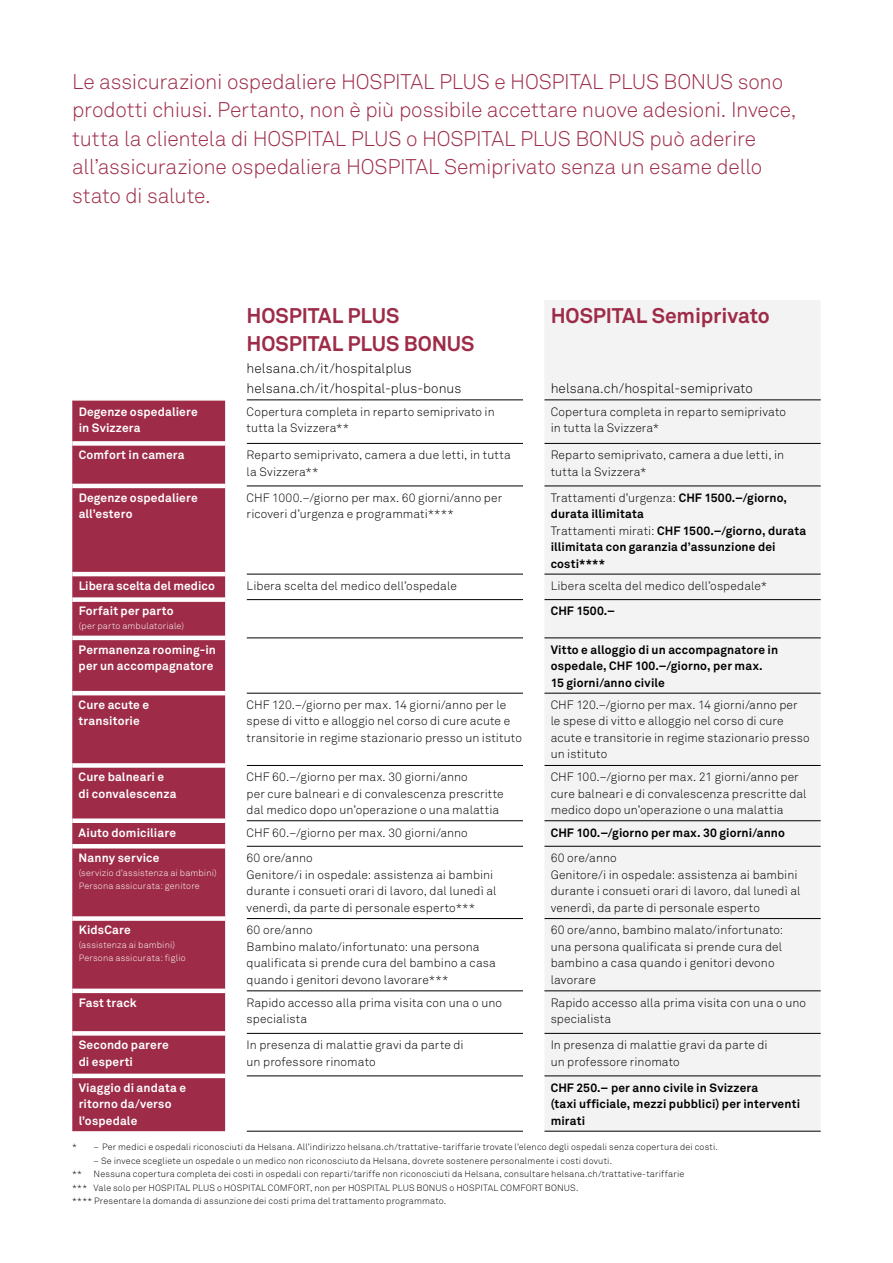
<style>
.page{position:relative;width:893px;height:1263px;background:#fff}
.page>*{position:absolute;margin:0;border:0;box-sizing:border-box;transform-origin:0 0}
.t1{font:300 21px/28.5px "Akkurat Helsana";letter-spacing:-.01em;color:#9e2c48}
.t2{font:700 21px/28.5px "Akkurat Helsana";letter-spacing:-.005em;color:#9e2c48}
.t3{font:300 13.5px/20.7px "Akkurat Helsana";letter-spacing:.005em;color:#000}
.t4{font:300 12px/16.5px "Akkurat Helsana";letter-spacing:.01em;color:#000}
.t5{font:700 12px/16.5px "Akkurat Helsana";letter-spacing:.01em;color:#000}
.t6{font:700 12px/16.5px "Akkurat Helsana";letter-spacing:.015em;color:#fff}
.t7{font:300 9px/13.5px "Akkurat Helsana";letter-spacing:.02em;color:#000}
.t8{font:300 9px/13.5px "Akkurat Helsana";letter-spacing:.02em;color:#fff}
.s1{font-weight:300}
</style>
<div class="page">
<div style="left:544px;top:300px;width:277px;height:831px;background:#f3f3f3"></div>
<div style="left:72px;top:401px;width:153px;height:730px;background:#9e2c48"></div>
<svg style="left:247px;top:485px;width:276px;height:646px"></svg>
<hr style="left:247px;top:400px;width:276px;height:1px;background:#000">
<hr style="left:247px;top:443px;width:276px;height:1px;background:#000">
<hr style="left:247px;top:486px;width:276px;height:1px;background:#000">
<hr style="left:247px;top:574px;width:276px;height:1px;background:#000">
<hr style="left:247px;top:599px;width:276px;height:1px;background:#000">
<hr style="left:247px;top:638px;width:276px;height:1px;background:#000">
<hr style="left:247px;top:693px;width:276px;height:1px;background:#000">
<hr style="left:247px;top:765px;width:276px;height:1px;background:#000">
<hr style="left:247px;top:820px;width:276px;height:1px;background:#000">
<hr style="left:247px;top:846px;width:276px;height:1px;background:#000">
<hr style="left:247px;top:918px;width:276px;height:1px;background:#000">
<hr style="left:247px;top:990px;width:276px;height:1px;background:#000">
<hr style="left:247px;top:1033px;width:276px;height:1px;background:#000">
<hr style="left:247px;top:1076px;width:276px;height:1px;background:#000">
<hr style="left:247px;top:1131px;width:276px;height:1px;background:#000">
<hr style="left:544px;top:400px;width:277px;height:1px;background:#000">
<hr style="left:544px;top:443px;width:277px;height:1px;background:#000">
<hr style="left:544px;top:486px;width:277px;height:1px;background:#000">
<hr style="left:544px;top:574px;width:277px;height:1px;background:#000">
<hr style="left:544px;top:599px;width:277px;height:1px;background:#000">
<hr style="left:544px;top:638px;width:277px;height:1px;background:#000">
<hr style="left:544px;top:693px;width:277px;height:1px;background:#000">
<hr style="left:544px;top:765px;width:277px;height:1px;background:#000">
<hr style="left:544px;top:820px;width:277px;height:1px;background:#000">
<hr style="left:544px;top:846px;width:277px;height:1px;background:#000">
<hr style="left:544px;top:918px;width:277px;height:1px;background:#000">
<hr style="left:544px;top:990px;width:277px;height:1px;background:#000">
<hr style="left:544px;top:1033px;width:277px;height:1px;background:#000">
<hr style="left:544px;top:1076px;width:277px;height:1px;background:#000">
<hr style="left:544px;top:1131px;width:277px;height:1px;background:#000">
<svg style="left:225px;top:443px;width:22px;height:687px"></svg>
<hr style="left:225px;top:1032px;width:22px;height:2px;background:#fff">
<hr style="left:225px;top:1075px;width:22px;height:2px;background:#fff">
<svg style="left:72px;top:1031px;width:153px;height:4px"></svg>
<hr style="left:72px;top:1074px;width:153px;height:4px;background:#fff">
<div style="left:72px;top:441px;width:153px;height:5px;background:#fff"></div>
<hr style="left:72px;top:484px;width:153px;height:4px;background:#fff">
<hr style="left:72px;top:572px;width:153px;height:4px;background:#fff">
<div style="left:72px;top:597px;width:153px;height:5px;background:#fff"></div>
<hr style="left:72px;top:636px;width:153px;height:4px;background:#fff">
<hr style="left:72px;top:691px;width:153px;height:4px;background:#fff">
<div style="left:72px;top:763px;width:153px;height:5px;background:#fff"></div>
<div style="left:72px;top:818px;width:153px;height:5px;background:#fff"></div>
<hr style="left:72px;top:844px;width:153px;height:4px;background:#fff">
<div style="left:72px;top:916px;width:153px;height:5px;background:#fff"></div>
<div style="left:72px;top:988px;width:153px;height:5px;background:#fff"></div>
<p class="t1" style="left:72px;top:67px;width:726px">Le assicurazioni ospedaliere HOSPITAL PLUS e HOSPITAL PLUS BONUS sono prodotti chiusi. Pertanto, non è più possibile accettare nuove adesioni. Invece, tutta la clientela di HOSPITAL PLUS o HOSPITAL PLUS BONUS può aderire all’assicurazione ospedaliera HOSPITAL Semiprivato senza un esame dello stato di salute.</p>
<h1 class="t2" style="left:247px;top:301px;width:229px">HOSPITAL PLUS<br>HOSPITAL PLUS BONUS</h1>
<p class="t3" style="left:247px;top:358px;width:216px">helsana.ch/it/hospitalplus helsana.ch/it/hospital-plus-bonus</p>
<h1 class="t2" style="left:551px;top:301px;width:221px">HOSPITAL Semiprivato</h1>
<p class="t3" style="left:551px;top:378px;width:204px">helsana.ch/hospital-semiprivato</p>
<p class="t6" style="left:79px;top:403px;width:121px">Degenze ospedaliere in Svizzera</p>
<p class="t4" style="left:247px;top:403px;width:250px">Copertura completa in reparto semiprivato in tutta la Svizzera**</p>
<p class="t4" style="left:551px;top:403px;width:237px">Copertura completa in reparto semiprivato in tutta la Svizzera*</p>
<p class="t6" style="left:79px;top:447px;width:107px">Comfort in camera</p>
<p class="t4" style="left:247px;top:447px;width:266px">Reparto semiprivato, camera a due letti, in tutta la Svizzera**</p>
<p class="t4" style="left:551px;top:447px;width:235px">Reparto semiprivato, camera a due letti, in tutta la Svizzera*</p>
<p class="t6" style="left:79px;top:489px;width:121px">Degenze ospedaliere all’estero</p>
<p class="t4" style="left:247px;top:489px;width:257px">CHF 1000.–/giorno per max. 60 giorni/anno per ricoveri d’urgenza e programmati****</p>
<p class="t5" style="left:551px;top:489px;width:257px"><span class="s1">Trattamenti d’urgenza:</span> CHF 1500.–/giorno, durata illimitata<br><span class="s1">Trattamenti mirati:</span> CHF 1500.–/giorno, durata illimitata con garanzia d’assunzione dei costi****</p>
<p class="t6" style="left:79px;top:577px;width:138px">Libera scelta del medico</p>
<p class="t4" style="left:247px;top:577px;width:212px">Libera scelta del medico dell’ospedale</p>
<p class="t4" style="left:551px;top:577px;width:218px">Libera scelta del medico dell’ospedale*</p>
<p class="t6" style="left:79px;top:603px;width:96px">Forfait per parto</p>
<p class="t8" style="left:79px;top:619px;width:107px">(per parto ambulatoriale)</p>
<p class="t5" style="left:551px;top:603px;width:66px">CHF 1500.–</p>
<p class="t6" style="left:79px;top:641px;width:139px">Permanenza rooming-in per un accompagnatore</p>
<p class="t5" style="left:551px;top:641px;width:229px">Vitto e alloggio di un accompagnatore in ospedale, CHF 100.–/giorno, per max.<br>15 giorni/anno civile</p>
<p class="t6" style="left:79px;top:696px;width:72px">Cure acute e transitorie</p>
<p class="t4" style="left:247px;top:696px;width:277px">CHF 120.–/giorno per max. 14 giorni/anno per le spese di vitto e alloggio nel corso di cure acute e transitorie in regime stazionario presso un istituto</p>
<p class="t4" style="left:551px;top:696px;width:260px">CHF 120.–/giorno per max. 14 giorni/anno per le spese di vitto e alloggio nel corso di cure acute e transitorie in regime stazionario presso un istituto</p>
<p class="t6" style="left:79px;top:769px;width:99px">Cure balneari e di convalescenza</p>
<p class="t4" style="left:247px;top:769px;width:259px">CHF 60.–/giorno per max. 30 giorni/anno<br>per cure balneari e di convalescenza prescritte dal medico dopo un’operazione o una malattia</p>
<p class="t4" style="left:551px;top:769px;width:257px">CHF 100.–/giorno per max. 21 giorni/anno per cure balneari e di convalescenza prescritte dal medico dopo un’operazione o una malattia</p>
<p class="t6" style="left:79px;top:824px;width:99px">Aiuto domiciliare</p>
<p class="t4" style="left:247px;top:824px;width:223px">CHF 60.–/giorno per max. 30 giorni/anno</p>
<p class="t5" style="left:551px;top:824px;width:236px">CHF 100.–/giorno per max. 30 giorni/anno</p>
<p class="t6" style="left:79px;top:849px;width:82px">Nanny service</p>
<p class="t8" style="left:79px;top:866px;width:140px">(servizio d’assistenza ai bambini)<br>Persona assicurata: genitore</p>
<p class="t4" style="left:247px;top:849px;width:251px">60 ore/anno<br>Genitore/i in ospedale: assistenza ai bambini durante i consueti orari di lavoro, dal lunedì al venerdì, da parte di personale esperto***</p>
<p class="t4" style="left:551px;top:849px;width:251px">60 ore/anno<br>Genitore/i in ospedale: assistenza ai bambini durante i consueti orari di lavoro, dal lunedì al venerdì, da parte di personale esperto</p>
<p class="t6" style="left:79px;top:922px;width:54px">KidsCare</p>
<p class="t8" style="left:79px;top:938px;width:109px">(assistenza ai bambini)<br>Persona assicurata: figlio</p>
<p class="t4" style="left:247px;top:922px;width:251px">60 ore/anno<br>Bambino malato/infortunato: una persona qualificata si prende cura del bambino a casa quando i genitori devono lavorare***</p>
<p class="t4" style="left:551px;top:922px;width:234px">60 ore/anno, bambino malato/infortunato: una persona qualificata si prende cura del bambino a casa quando i genitori devono lavorare</p>
<p class="t6" style="left:79px;top:994px;width:60px">Fast track</p>
<p class="t4" style="left:247px;top:994px;width:257px">Rapido accesso alla prima visita con una o uno specialista</p>
<p class="t4" style="left:551px;top:994px;width:257px">Rapido accesso alla prima visita con una o uno specialista</p>
<p class="t6" style="left:79px;top:1036px;width:92px">Secondo parere di esperti</p>
<p class="t4" style="left:247px;top:1037px;width:218px">In presenza di malattie gravi da parte di un professore rinomato</p>
<p class="t4" style="left:551px;top:1037px;width:218px">In presenza di malattie gravi da parte di un professore rinomato</p>
<p class="t6" style="left:79px;top:1079px;width:109px">Viaggio di andata e ritorno da/verso l’ospedale</p>
<p class="t5" style="left:551px;top:1079px;width:251px">CHF 250.– per anno civile in Svizzera<br>(taxi ufficiale, mezzi pubblici) per interventi mirati</p>
<p class="t7" style="left:72px;top:1140px;width:647px">* – Per medici e ospedali riconosciuti da Helsana. All’indirizzo helsana.ch/trattative-tariffarie trovate l’elenco degli ospedali senza copertura dei costi.</p>
<p class="t7" style="left:94px;top:1154px;width:520px">– Se invece scegliete un ospedale o un medico non riconosciuto da Helsana, dovrete sostenere personalmente i costi dovuti.</p>
<p class="t7" style="left:72px;top:1167px;width:11px">**</p>
<p class="t7" style="left:72px;top:1167px;width:614px;text-indent:21px">Nessuna copertura completa dei costi in ospedali con reparti/tariffe non riconosciuti da Helsana, consultare helsana.ch/trattative-tariffarie *** Vale solo per HOSPITAL PLUS o HOSPITAL COMFORT, non per HOSPITAL PLUS BONUS o HOSPITAL COMFORT BONUS.<br>**** Presentare la domanda di assunzione dei costi prima del trattamento programmato.</p>
</div>
